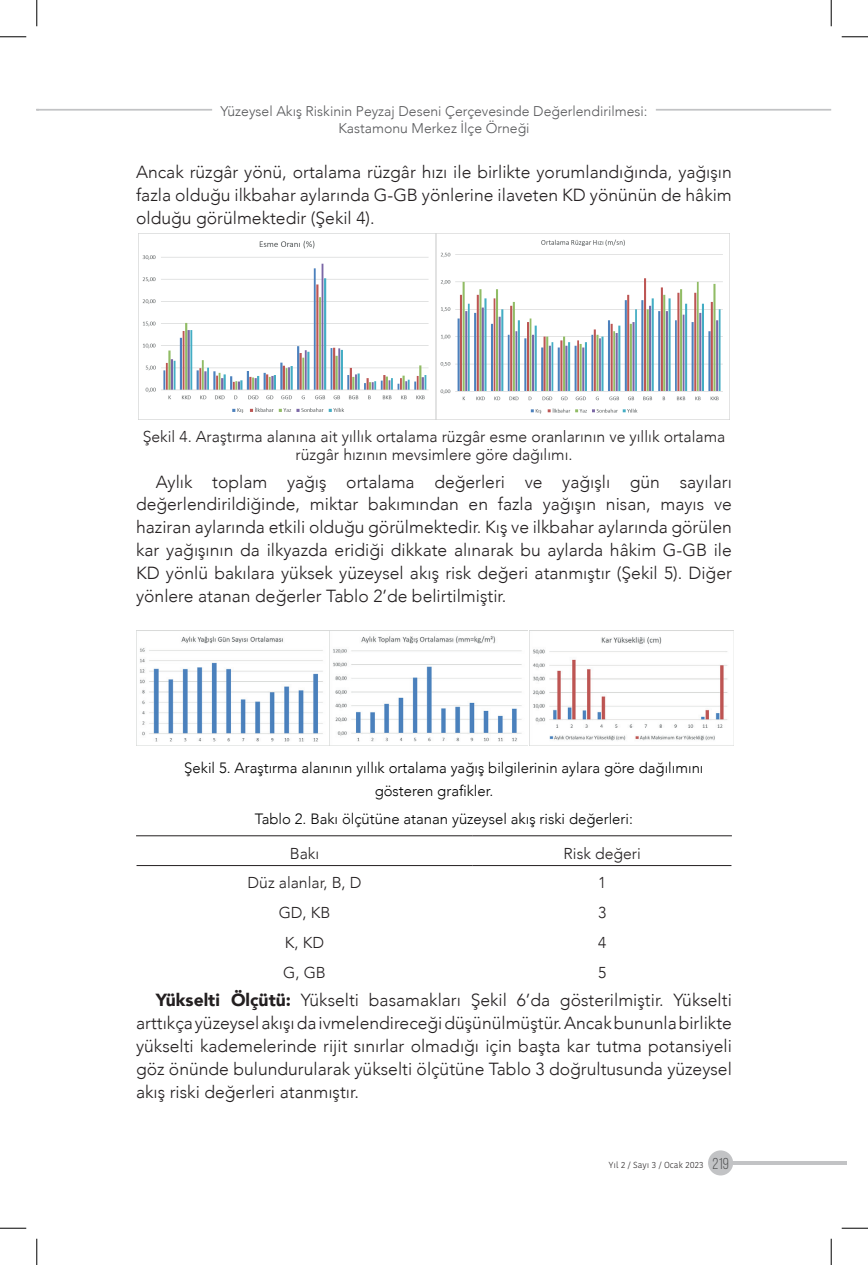
<style>
.page{position:relative;width:868px;height:1265px;background:#fff}
.page>*{position:absolute;margin:0;border:0;box-sizing:border-box;transform-origin:0 0}
.t1{font:300 17.5px/22.9px "Avenir";color:#231f20;text-align:justify}
.t2{font:300 15.75px/17.5px "Avenir";color:#231f20;text-align:center}
.t3{font:300 14.88px/22.9px "Avenir";color:#000001}
.t4{font:300 14px/16.8px "Avenir";color:#57585a;text-align:center}
.t5{font:300 8.75px "Kohinoor Devanagari";color:#231f20}
.s1{font-weight:900}
.s2{font-family:"Bebas Neue";font-weight:400;font-size:15.75px;color:#4e4f50}
</style>
<div class="page">
<hr style="left:655px;top:109px;width:175px;height:2px;background:#c2c3c5">
<hr style="left:37px;top:109px;width:175px;height:2px;background:#c2c3c5">
<div style="left:707px;top:1150px;width:25px;height:25px;background:#c2c3c5;border-radius:50%"></div>
<svg style="left:732px;top:1160px;width:113px;height:4px"></svg>
<img style="left:139px;top:233px;width:590px;height:186px">
<img style="left:529px;top:630px;width:203px;height:115px">
<img style="left:136px;top:630px;width:192px;height:115px">
<img style="left:330px;top:630px;width:197px;height:112px">
<hr style="left:136px;top:835px;width:336px;height:1px;background:#231f20">
<hr style="left:472px;top:835px;width:259px;height:1px;background:#231f20">
<hr style="left:136px;top:865px;width:336px;height:1px;background:#231f20">
<hr style="left:472px;top:865px;width:259px;height:1px;background:#231f20">
<svg style="left:0;top:36px;width:26px;height:1px"></svg>
<svg style="left:841px;top:36px;width:26px;height:1px"></svg>
<svg style="left:0;top:1227px;width:26px;height:1px"></svg>
<svg style="left:841px;top:1227px;width:26px;height:1px"></svg>
<svg style="left:36px;top:0;width:1px;height:26px"></svg>
<svg style="left:36px;top:1238px;width:1px;height:26px"></svg>
<svg style="left:830px;top:0;width:1px;height:26px"></svg>
<svg style="left:830px;top:1238px;width:1px;height:26px"></svg>
<p class="t4" style="left:220px;top:103px;width:428px">Yüzeysel Akış Riskinin Peyzaj Deseni Çerçevesinde Değerlendirilmesi:<br>Kastamonu Merkez İlçe Örneği</p>
<p class="t1" style="left:136px;top:161px;width:597px">Ancak rüzgâr yönü, ortalama rüzgâr hızı ile birlikte yorumlandığında, yağışın fazla olduğu ilkbahar aylarında G-GB yönlerine ilaveten KD yönünün de hâkim olduğu görülmektedir (Şekil 4).</p>
<p class="t2" style="left:143px;top:428px;width:584px">Şekil 4. Araştırma alanına ait yıllık ortalama rüzgâr esme oranlarının ve yıllık ortalama rüzgâr hızının mevsimlere göre dağılımı.</p>
<p class="t1" style="left:136px;top:470px;width:597px;text-indent:20px">Aylık toplam yağış ortalama değerleri ve yağışlı gün sayıları değerlendirildiğinde, miktar bakımından en fazla yağışın nisan, mayıs ve haziran aylarında etkili olduğu görülmektedir. Kış ve ilkbahar aylarında görülen kar yağışının da ilkyazda eridiği dikkate alınarak bu aylarda hâkim G-GB ile KD yönlü bakılara yüksek yüzeysel akış risk değeri atanmıştır (Şekil 5). Diğer yönlere atanan değerler Tablo 2’de belirtilmiştir.</p>
<p class="t3" style="left:374px;top:756px;width:330px;text-indent:-190px">Şekil 5. Araştırma alanının yıllık ortalama yağış bilgilerinin aylara göre dağılımını gösteren grafikler.</p>
<p class="t3" style="left:255px;top:806px;width:379px">Tablo 2. Bakı ölçütüne atanan yüzeysel akış riski değerleri:</p>
<p class="t2" style="left:290px;top:844px;width:31px">Bakı</p>
<p class="t2" style="left:563px;top:844px;width:79px">Risk değeri</p>
<p class="t2" style="left:247px;top:874px;width:115px">Düz alanlar, B, D</p>
<p class="t2" style="left:598px;top:874px;width:10px">1</p>
<p class="t2" style="left:278px;top:903px;width:53px">GD, KB</p>
<p class="t2" style="left:598px;top:903px;width:10px">3</p>
<p class="t2" style="left:285px;top:933px;width:41px">K, KD</p>
<p class="t2" style="left:598px;top:933px;width:10px">4</p>
<p class="t2" style="left:283px;top:963px;width:44px">G, GB</p>
<p class="t2" style="left:598px;top:963px;width:10px">5</p>
<p class="t1" style="left:136px;top:988px;width:597px;text-indent:20px"><span class="s1">Yükselti Ölçütü:</span> Yükselti basamakları Şekil 6’da gösterilmiştir. Yükselti arttıkça yüzeysel akışı da ivmelendireceği düşünülmüştür. Ancak bununla birlikte yükselti kademelerinde rijit sınırlar olmadığı için başta kar tutma potansiyeli göz önünde bulundurularak yükselti ölçütüne Tablo 3 doğrultusunda yüzeysel akış riski değerleri atanmıştır.</p>
<p class="t5" style="left:608px;top:1159px;width:121px">Yıl 2 / Sayı 3 / Ocak 2023 <span class="s2">219</span></p>
</div>
